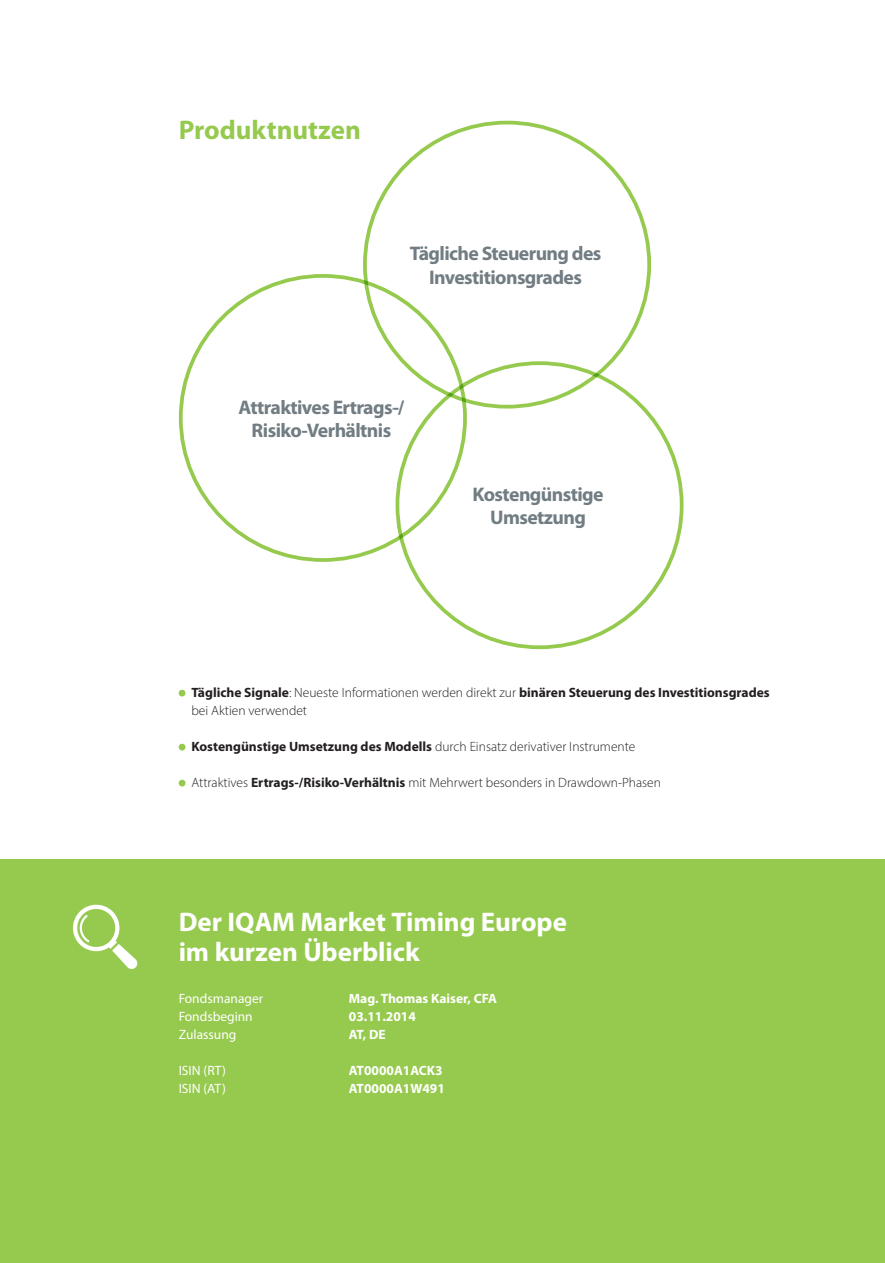
<style>
.page{position:relative;width:885px;height:1263px;background:#fff}
.page>*{position:absolute;margin:0;border:0;box-sizing:border-box;transform-origin:0 0}
.t1{font:700 27px/30px "Myriad Pro";letter-spacing:-.005em;color:#fff}
.t2{font:700 27px "Myriad Pro";color:#96ca4e}
.t3{font:700 19.8px/23.7px "Myriad Pro";letter-spacing:-.03em;color:#717d83;text-align:center}
.t4{font:300 13.5px/18px "Myriad Pro";color:#231f20}
.t5{font:700 13.5px "Myriad Pro";color:#fff}
.t6{font:13.5px "Myriad Pro";color:#fff}
.s1{font-weight:700}
</style>
<div class="page">
<div style="left:0;top:859px;width:884px;height:404px;background:#96ca4e"></div>
<hr style="left:884px;top:0;width:1px;height:1263px;background:#717d83">
<svg style="left:73px;top:905px;width:65px;height:64px"></svg>
<svg style="left:179px;top:690px;width:6px;height:6px"></svg>
<svg style="left:179px;top:744px;width:6px;height:6px"></svg>
<svg style="left:179px;top:780px;width:6px;height:6px"></svg>
<h1 class="t2" style="left:179px;top:115px;width:184px">Produktnutzen</h1>
<h2 class="t3" style="left:410px;top:242px;width:193px">Tägliche Steuerung des<br>Investitionsgrades</h2>
<h2 class="t3" style="left:238px;top:395px;width:167px">Attraktives Ertrags-/<br>Risiko-Verhältnis</h2>
<h2 class="t3" style="left:472px;top:482px;width:132px">Kostengünstige<br>Umsetzung</h2>
<p class="t4" style="left:191px;top:683px;width:579px"><span class="s1">Tägliche Signale</span>: Neueste Informationen werden direkt zur <span class="s1">binären Steuerung des Investitionsgrades </span>bei Aktien verwendet</p>
<p class="t4" style="left:191px;top:737px;width:445px"><span class="s1">Kostengünstige Umsetzung des Modells</span> durch Einsatz derivativer Instrumente</p>
<p class="t4" style="left:191px;top:773px;width:471px">Attraktives <span class="s1">Ertrags-/Risiko-Verhältnis</span> mit Mehrwert besonders in Drawdown-Phasen</p>
<h1 class="t1" style="left:179px;top:907px;width:390px">Der IQAM Market Timing Europe im kurzen Überblick</h1>
<p class="t6" style="left:179px;top:990px;width:86px">Fondsmanager</p>
<p class="t5" style="left:349px;top:991px;width:149px">Mag. Thomas Kaiser, CFA</p>
<p class="t6" style="left:179px;top:1008px;width:76px">Fondsbeginn</p>
<p class="t5" style="left:349px;top:1009px;width:68px">03.11.2014</p>
<p class="t6" style="left:179px;top:1026px;width:59px">Zulassung</p>
<p class="t5" style="left:349px;top:1027px;width:38px">AT, DE</p>
<p class="t6" style="left:179px;top:1062px;width:49px">ISIN (RT)</p>
<p class="t5" style="left:349px;top:1063px;width:95px">AT0000A1ACK3</p>
<p class="t6" style="left:179px;top:1080px;width:49px">ISIN (AT)</p>
<p class="t5" style="left:349px;top:1081px;width:97px">AT0000A1W491</p>
</div>
